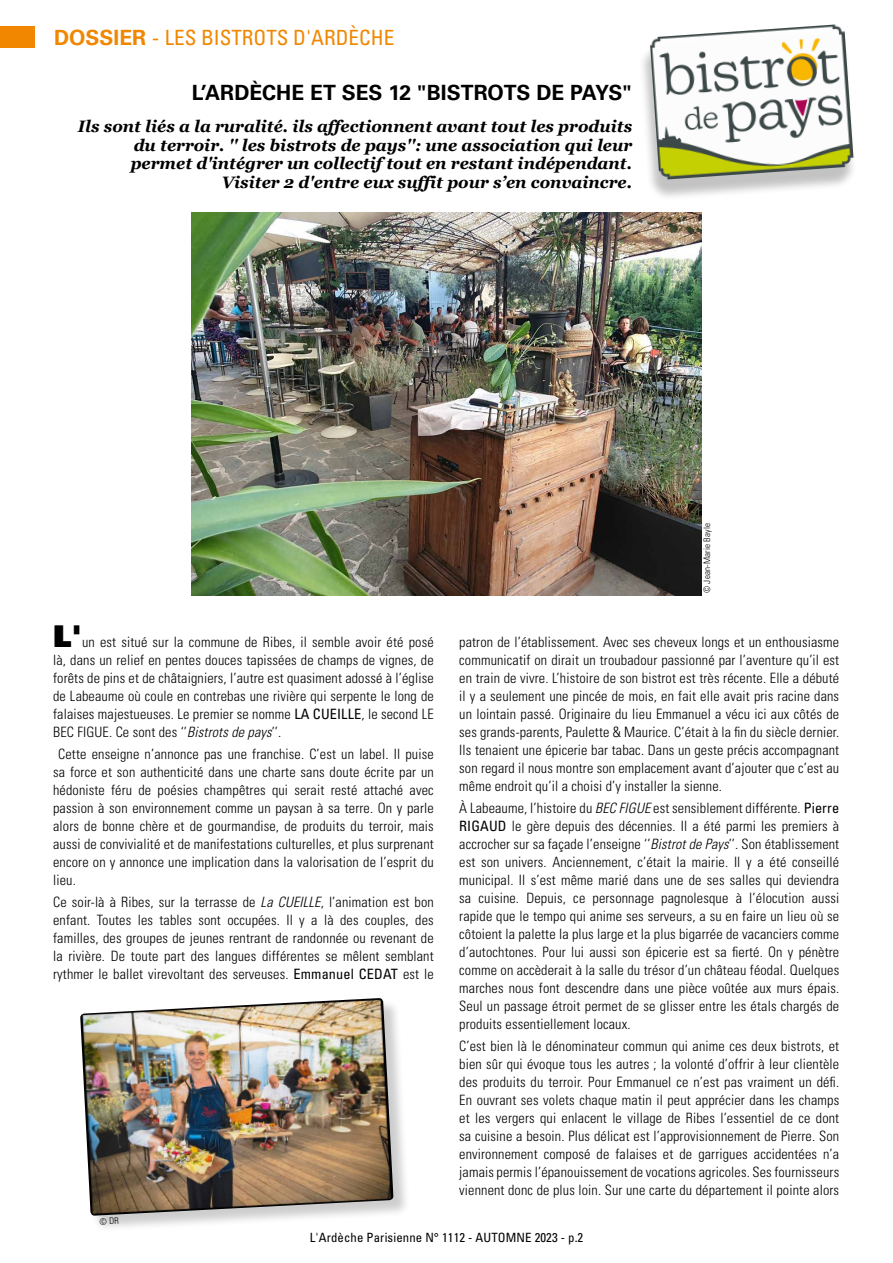
<style>
.page{position:relative;width:893px;height:1263px;background:#fff}
.page>*{position:absolute;margin:0;border:0;box-sizing:border-box;transform-origin:0 0}
.t1{font:700 21px "Univers LT Std";color:#000}
.t2{font:condensed 21px "Univers LT Std";color:#f18700}
.t3{font:italic 700 16.5px/18.8px "Georgia";color:#000;text-align:right}
.t4{font:300 condensed 14.25px/18px "Univers LT Std";letter-spacing:.01em;color:#000;text-align:justify}
.t5{font:condensed 12.75px "Univers LT Std";letter-spacing:.01em;color:#000}
.t6{font:300 condensed 9px "Univers LT Std";letter-spacing:.02em;color:#000}
.s1{font-weight:700;font-stretch:normal}
.s2{font-stretch:normal}
.s3{font-family:"Univers LT 85 X Blk";font-weight:400;font-stretch:normal;font-size:30px}
.s4{font-weight:400}
.s5{font-style:italic}
</style>
<div class="page">
<div style="left:0;top:26px;width:34px;height:21px;background:#f18700"></div>
<img style="left:191px;top:213px;width:511px;height:382px">
<div style="left:638px;top:31px;width:219px;height:171px;background:#000;opacity:.24"></div>
<img style="left:649px;top:24px;width:205px;height:156px">
<div style="left:81px;top:999px;width:329px;height:233px;background:#000;opacity:.2"></div>
<img style="left:80px;top:998px;width:314px;height:218px">
<svg style="left:100px;top:1217px;width:19px;height:8px"></svg>
<h1 class="t2" style="left:54px;top:24px;width:342px"><span class="s1">DOSSIER</span> <span class="s2">-</span> LES BISTROTS D'ARDÈCHE</h1>
<h1 class="t1" style="left:192px;top:81px;width:442px">L’ARDÈCHE ET SES 12 "BISTROTS DE PAYS"</h1>
<p class="t3" style="left:78px;top:116px;width:556px">Ils sont liés a la ruralité. ils affectionnent avant tout les produits du terroir. '' les bistrots de pays'': une association qui leur permet d'intégrer un collectif tout en restant indépendant.<br>Visiter 2 d'entre eux suffit pour s’en convaincre.</p>
<p class="t6" style="left:702px;top:593px;width:72px;rotate:-90deg">© Jean-Marie Bayle</p>
<p class="t4" style="left:53px;top:632px;width:382px"><span class="s3">L'</span>un est situé sur la commune de Ribes, il semble avoir été posé là, dans un relief en pentes douces tapissées de champs de vignes, de forêts de pins et de châtaigniers, l’autre est quasiment adossé à l’église de Labeaume où coule en contrebas une rivière qui serpente le long de falaises majestueuses. Le premier se nomme <span class="s4">LA CUEILLE</span>, le second LE BEC FIGUE. Ce sont des ‘’<span class="s5">Bistrots de pays</span>’’.</p>
<p class="t4" style="left:53px;top:745px;width:382px;text-indent:5px">Cette enseigne n’annonce pas une franchise. C’est un label. Il puise sa force et son authenticité dans une charte sans doute écrite par un hédoniste féru de poésies champêtres qui serait resté attaché avec passion à son environnement comme un paysan à sa terre. On y parle alors de bonne chère et de gourmandise, de produits du terroir, mais aussi de convivialité et de manifestations culturelles, et plus surprenant encore on y annonce une implication dans la valorisation de l’esprit du lieu.</p>
<p class="t4" style="left:53px;top:893px;width:382px">Ce soir-là à Ribes, sur la terrasse de <span class="s5">La CUEILLE</span>, l’animation est bon enfant. Toutes les tables sont occupées. Il y a là des couples, des familles, des groupes de jeunes rentrant de randonnée ou revenant de la rivière. De toute part des langues différentes se mêlent semblant rythmer le ballet virevoltant des serveuses. <span class="s4">Emmanuel CEDAT</span> est le</p>
<p class="t4" style="left:459px;top:632px;width:381px">patron de l’établissement. Avec ses cheveux longs et un enthousiasme communicatif on dirait un troubadour passionné par l’aventure qu’il est en train de vivre. L’histoire de son bistrot est très récente. Elle a débuté il y a seulement une pincée de mois, en fait elle avait pris racine dans un lointain passé. Originaire du lieu Emmanuel a vécu ici aux côtés de ses grands-parents, Paulette &amp; Maurice. C’était à la fin du siècle dernier.<br>Ils tenaient une épicerie bar tabac. Dans un geste précis accompagnant son regard il nous montre son emplacement avant d’ajouter que c’est au même endroit qu’il a choisi d’y installer la sienne.</p>
<p class="t4" style="left:459px;top:799px;width:382px">À Labeaume, l’histoire du <span class="s5">BEC FIGUE</span> est sensiblement différente. <span class="s4">Pierre RIGAUD</span> le gère depuis des décennies. Il a été parmi les premiers à accrocher sur sa façade l’enseigne ‘’<span class="s5">Bistrot de Pays</span>’’. Son établissement est son univers. Anciennement, c’était la mairie. Il y a été conseillé municipal. Il s’est même marié dans une de ses salles qui deviendra sa cuisine. Depuis, ce personnage pagnolesque à l’élocution aussi rapide que le tempo qui anime ses serveurs, a su en faire un lieu où se côtoient la palette la plus large et la plus bigarrée de vacanciers comme d’autochtones. Pour lui aussi son épicerie est sa fierté. On y pénètre comme on accèderait à la salle du trésor d’un château féodal. Quelques marches nous font descendre dans une pièce voûtée aux murs épais.<br>Seul un passage étroit permet de se glisser entre les étals chargés de produits essentiellement locaux.</p>
<p class="t4" style="left:459px;top:1037px;width:381px">C’est bien là le dénominateur commun qui anime ces deux bistrots, et bien sûr qui évoque tous les autres ; la volonté d’offrir à leur clientèle des produits du terroir. Pour Emmanuel ce n’est pas vraiment un défi.<br>En ouvrant ses volets chaque matin il peut apprécier dans les champs et les vergers qui enlacent le village de Ribes l’essentiel de ce dont sa cuisine a besoin. Plus délicat est l’approvisionnement de Pierre. Son environnement composé de falaises et de garrigues accidentées n’a jamais permis l’épanouissement de vocations agricoles. Ses fournisseurs viennent donc de plus loin. Sur une carte du département il pointe alors</p>
<p class="t5" style="left:310px;top:1230px;width:275px">L'Ardèche Parisienne N° 1112 - AUTOMNE 2023 - p.2</p>
</div>
